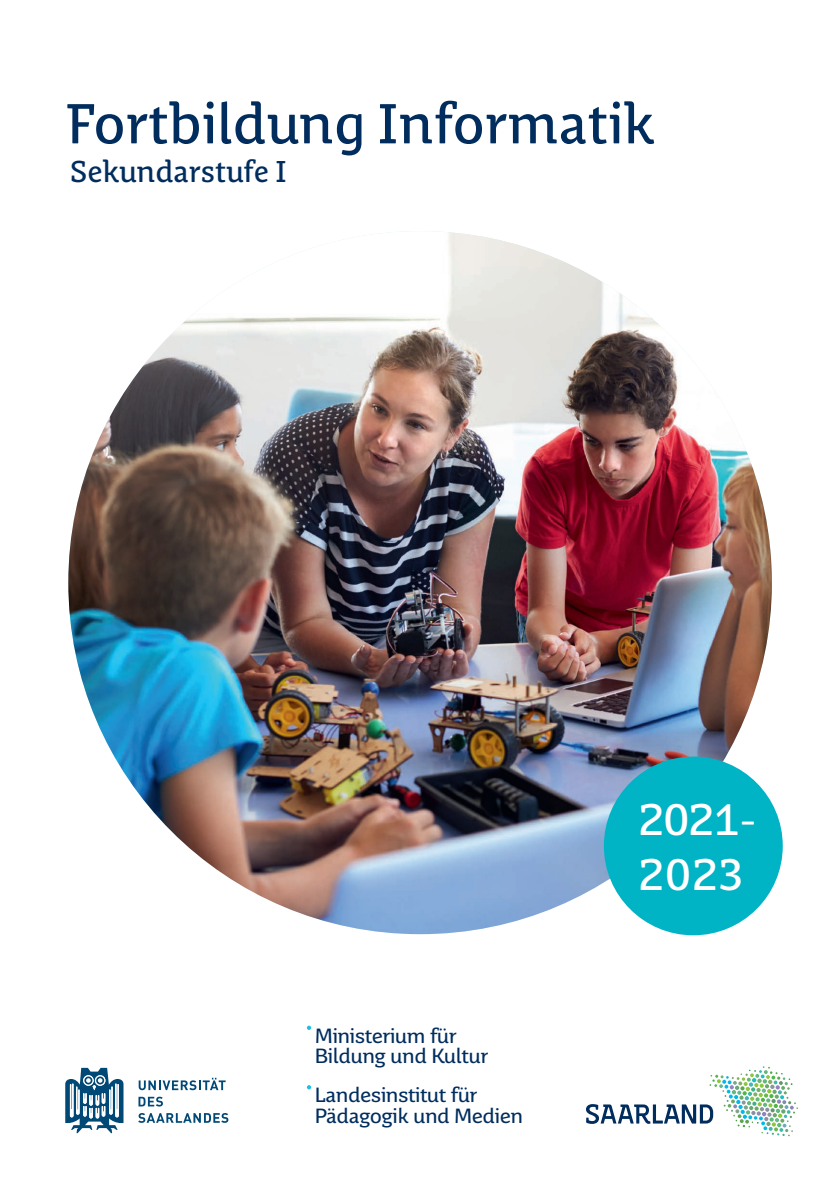
<style>
.page{position:relative;width:840px;height:1191px;background:#fff}
.page>*{position:absolute;margin:0;border:0;box-sizing:border-box;transform-origin:0 0}
.t1{font:56px "Saar Pro Headline";color:#002d5e}
.t2{font:44px "Saar Pro Headline";color:#fff}
.t3{font:30px "Saar Pro Headline";color:#002d5e}
.t4{font:20.6px "Saar Pro";color:#002d5e}
</style>
<div class="page">
<img style="left:68px;top:231px;width:703px;height:703px;border-radius:351px">
<svg style="left:307px;top:1085px;width:4px;height:4px"></svg>
<svg style="left:307px;top:1025px;width:4px;height:5px"></svg>
<svg style="left:586px;top:1066px;width:211px;height:70px"></svg>
<div style="left:603px;top:756px;width:179px;height:179px;background:#00b3c5;border-radius:50%"></div>
<svg style="left:65px;top:1067px;width:58px;height:66px"></svg>
<svg style="left:139px;top:1077px;width:86px;height:13px"></svg>
<svg style="left:138px;top:1096px;width:25px;height:10px"></svg>
<svg style="left:138px;top:1113px;width:90px;height:9px"></svg>
<p class="t1" style="left:65px;top:90px;width:590px">Fortbildung Informatik</p>
<p class="t3" style="left:70px;top:153px;width:218px">Sekundarstufe I</p>
<p class="t4" style="left:315px;top:1023px;width:143px">Ministerium für</p>
<p class="t4" style="left:315px;top:1043px;width:174px">Bildung und Kultur</p>
<p class="t4" style="left:315px;top:1082px;width:164px">Landesinstitut für</p>
<p class="t4" style="left:315px;top:1103px;width:209px">Pädagogik und Medien</p>
<p class="t2" style="left:638px;top:793px;width:119px">2021-</p>
<p class="t2" style="left:638px;top:848px;width:106px">2023</p>
</div>
